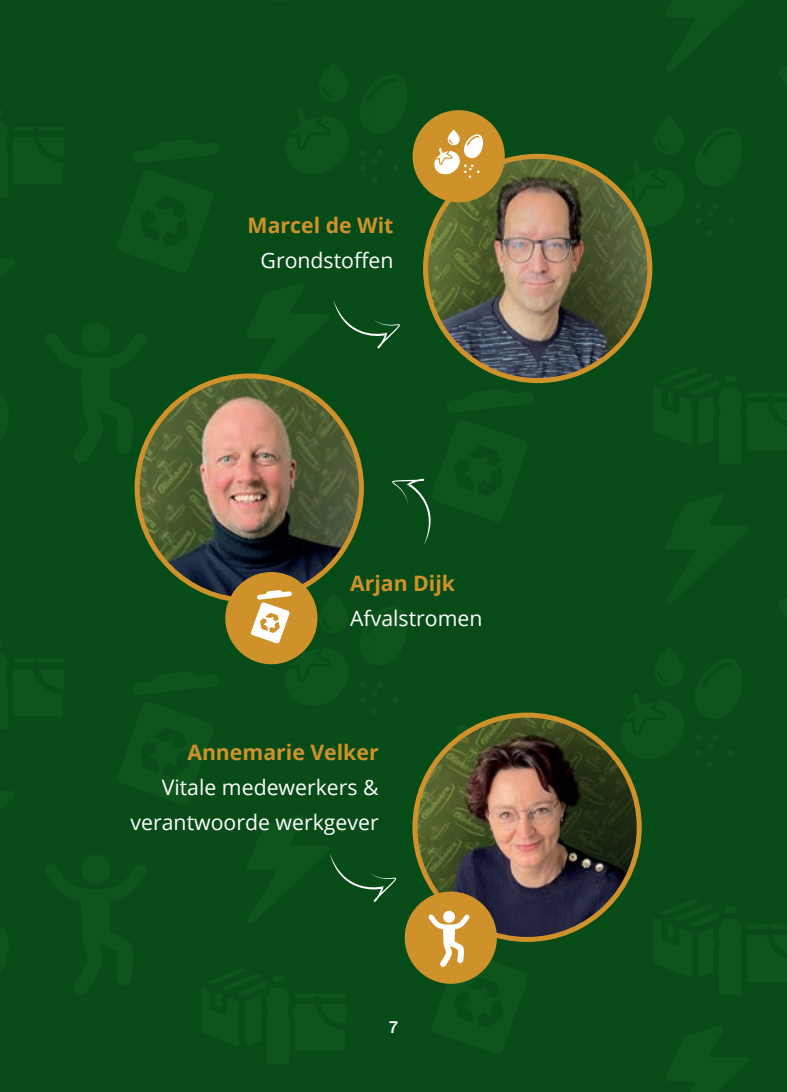
<style>
.page{position:relative;width:787px;height:1092px;background:#fff}
.page>*{position:absolute;margin:0;border:0;box-sizing:border-box;transform-origin:0 0}
.t1{font:21.25px/35px "Open Sans";color:#fff;text-align:right}
.t2{font:700 21.25px "Open Sans";color:#cf922b}
.t3{font:700 17.5px "Cabinet Grotesk";color:#fff}
</style>
<div class="page">
<div style="left:0;top:0;width:787px;height:1091px;background:#074b18"></div>
<svg style="left:456px;top:718px;width:104px;height:22px"></svg>
<svg style="left:619px;top:188px;width:26px;height:39px"></svg>
<img style="left:137px;top:376px;width:224px;height:224px;border-radius:112px">
<img style="left:415px;top:715px;width:224px;height:224px;border-radius:112px">
<svg style="left:330px;top:854px;width:66px;height:48px"></svg>
<div style="left:405px;top:891px;width:92px;height:92px;background:#cf922b;border-radius:50%"></div>
<svg style="left:428px;top:914px;width:106px;height:70px"></svg>
<div style="left:443px;top:910px;width:12px;height:12px;background:#fff;border-radius:50%"></div>
<img style="left:425px;top:156px;width:225px;height:224px;border-radius:112px">
<svg style="left:246px;top:300px;width:154px;height:92px"></svg>
<div style="left:412px;top:110px;width:93px;height:92px;background:#cf922b;border-radius:50%"></div>
<img style="left:434px;top:129px;width:126px;height:194px">
<svg style="left:392px;top:478px;width:39px;height:67px"></svg>
<div style="left:225px;top:572px;width:92px;height:92px;background:#cf922b;border-radius:50%"></div>
<svg style="left:251px;top:590px;width:67px;height:75px"></svg>
<p class="t2" style="left:248px;top:211px;width:147px">Marcel de Wit</p>
<p class="t1" style="left:260px;top:243px;width:134px">Grondstoffen</p>
<p class="t2" style="left:350px;top:568px;width:106px">Arjan Dijk</p>
<p class="t1" style="left:350px;top:600px;width:134px">Afvalstromen</p>
<p class="t2" style="left:187px;top:737px;width:193px">Annemarie Velker</p>
<p class="t1" style="left:131px;top:769px;width:250px">Vitale medewerkers &amp; verantwoorde werkgever</p>
<p class="t3" style="left:389px;top:1017px;width:10px">7</p>
</div>
